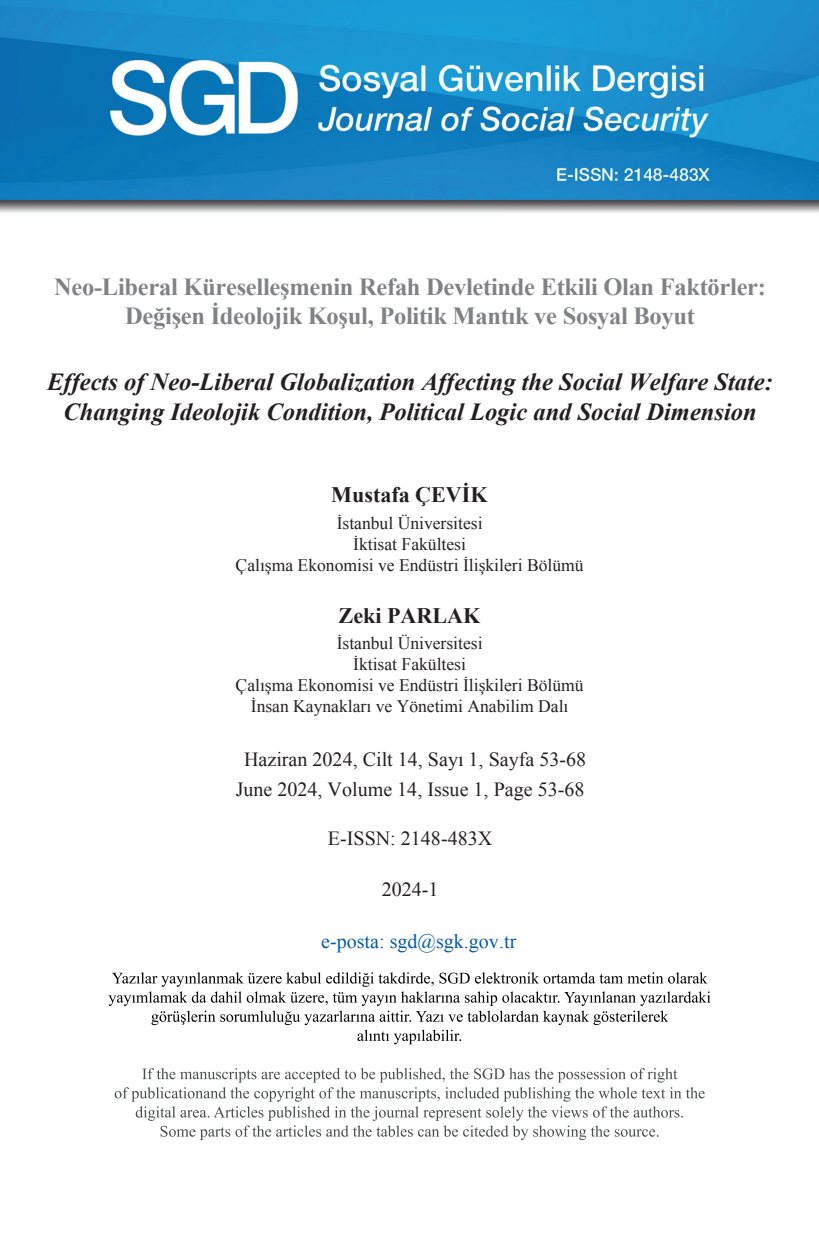
<style>
.page{position:relative;width:819px;height:1241px;background:#fff}
.page>*{position:absolute;margin:0;border:0;box-sizing:border-box;transform-origin:0 0}
.t1{font:italic 700 24.5px/29.4px "Times New Roman";color:#231f20;text-align:center}
.t2{font:700 24.5px/29.4px "Times New Roman";letter-spacing:-.01em;color:#808285;text-align:center}
.t3{font:700 22.05px "Times New Roman";color:#231f20}
.t4{font:20.12px/30.6px "Times New Roman";color:#231f20;text-align:center}
.t5{font:20.12px "Times New Roman";color:#005bab}
.t6{font:17.5px/21px "Times New Roman";color:#231f20;text-align:center}
</style>
<div class="page">
<svg style="left:108px;top:972px;width:602px;height:72px"></svg>
<svg style="left:115px;top:1068px;width:589px;height:71px"></svg>
<img style="left:0;top:0;width:819px;height:213px">
<h1 class="t2" style="left:54px;top:271px;width:713px">Neo-Liberal Küreselleşmenin Refah Devletinde Etkili Olan Faktörler:<br>Değişen İdeolojik Koşul, Politik Mantık ve Sosyal Boyut</h1>
<h1 class="t1" style="left:47px;top:367px;width:727px">Effects of Neo-Liberal Globalization Affecting the Social Welfare State:<br>Changing Ideolojik Condition, Political Logic and Social Dimension</h1>
<p class="t3" style="left:331px;top:479px;width:158px">Mustafa ÇEVİK</p>
<p class="t6" style="left:236px;top:512px;width:349px">İstanbul Üniversitesi<br>İktisat Fakültesi<br>Çalışma Ekonomisi ve Endüstri İlişkileri Bölümü</p>
<p class="t3" style="left:338px;top:600px;width:143px">Zeki PARLAK</p>
<p class="t6" style="left:236px;top:632px;width:349px">İstanbul Üniversitesi<br>İktisat Fakültesi<br>Çalışma Ekonomisi ve Endüstri İlişkileri Bölümü İnsan Kaynakları ve Yönetimi Anabilim Dalı</p>
<p class="t4" style="left:236px;top:743px;width:352px">Haziran 2024, Cilt 14, Sayı 1, Sayfa 53-68<br>June 2024, Volume 14, Issue 1, Page 53-68</p>
<p class="t4" style="left:328px;top:822px;width:166px">E-ISSN: 2148-483X</p>
<p class="t4" style="left:381px;top:873px;width:58px">2024-1</p>
<p class="t5" style="left:321px;top:927px;width:197px">e-posta: sgd@sgk.gov.tr</p>
</div>
